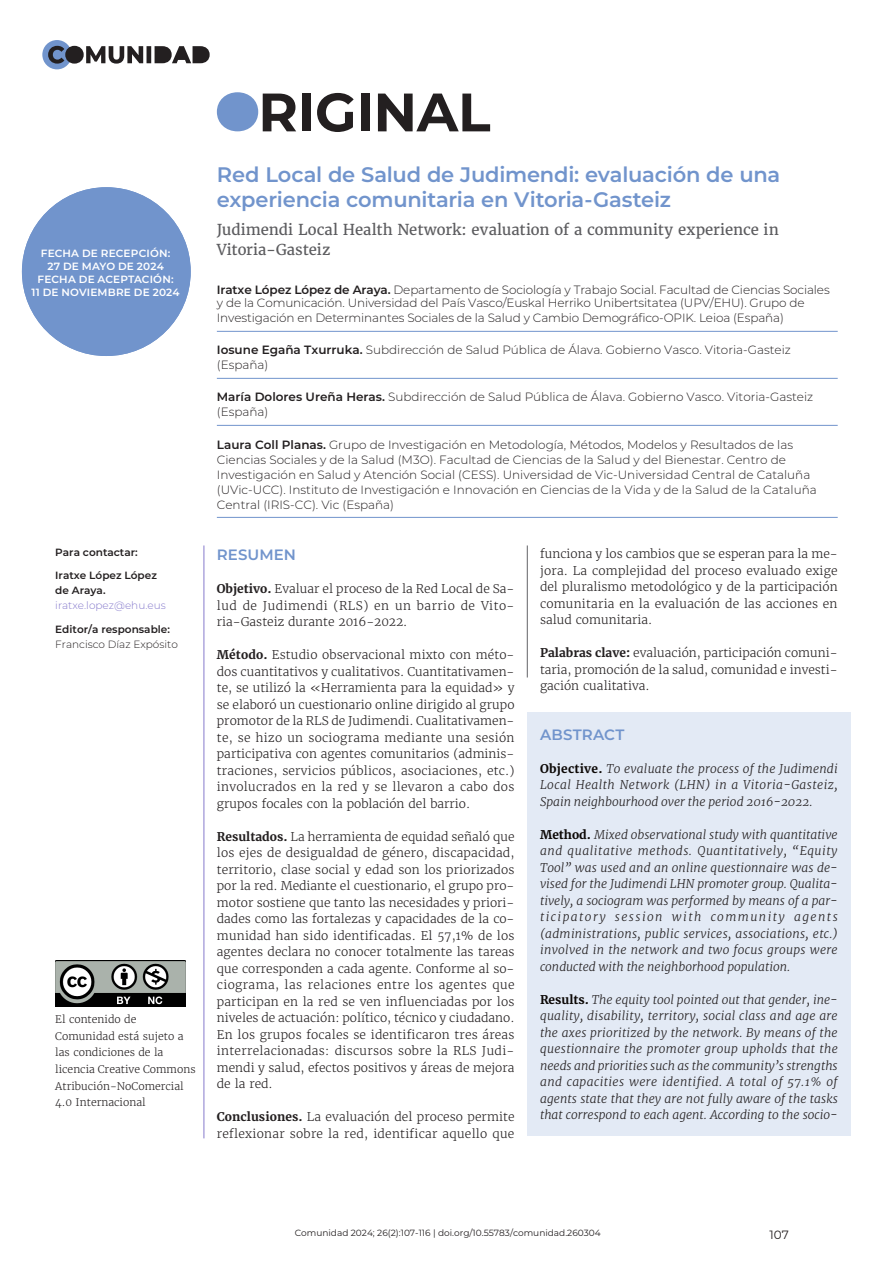
<style>
.page{position:relative;width:893px;height:1263px;background:#fff}
.page>*{position:absolute;margin:0;border:0;box-sizing:border-box;transform-origin:0 0}
.K{font:700 54px "Montserrat";letter-spacing:-.005em;color:#231f20}
.T{font:600 21px/25.5px "Montserrat";letter-spacing:-.01em;color:#7194cc}
.T-ingles{font:15px/19.5px "Merriweather";letter-spacing:-.005em;color:#5c5c5f}
.resumen-ing-T{font:600 15px "Montserrat";letter-spacing:.01em;color:#7194cc}
.L{font:600 15px "Montserrat";letter-spacing:.005em;color:#7194cc}
.RESUMEN_ANIDADO{font:300 12px/16.5px "Merriweather";letter-spacing:.005em;color:#231f20;text-align:justify}
.resumen-ing{font:italic 300 12px/16.5px "Merriweather";color:#231f20;text-align:justify}
.autor{font:300 12px/15px "Montserrat";color:#231f20}
.RESUMEN_ANIDADO_PALABRAS_CLAVE{font:300 12px/16.5px "Merriweather";color:#231f20;text-align:justify}
.folio-numero{font:12px "Montserrat";color:#231f20}
.creative-commons{font:300 10.5px/16.5px "Merriweather";color:#231f20}
.fechas{font:600 10.5px/12.8px "Montserrat";letter-spacing:.02em;color:#fff;text-align:center}
.datos-contacto{font:600 10.5px/15px "Montserrat";color:#231f20}
.datos-contacto-2{font:300 10.5px/15px "Montserrat";color:#231f20}
.folio-doi{font:9px "Montserrat";color:#231f20}
.s1{font-weight:300;color:#867acc}
.s2{font-weight:600}
.s3{font-weight:700}
.s4{font-weight:700;font-style:normal;color:#0c0806}
</style>
<div class="page">
<div style="left:42px;top:40px;width:30px;height:29px;background:#7194cc;border-radius:50%"></div>
<svg style="left:48px;top:46px;width:162px;height:18px"></svg>
<img style="left:55px;top:961px;width:131px;height:46px">
<div style="left:217px;top:92px;width:41px;height:39px;background:#7194cc;border-radius:50%"></div>
<hr style="left:204px;top:545px;width:1px;height:593px;background:#867acc">
<div style="left:22px;top:187px;width:169px;height:169px;background:#7194cc;border-radius:50%"></div>
<div style="left:527px;top:712px;width:323px;height:44px;background:#e3eaf5"></div>
<div style="left:527px;top:748px;width:323px;height:74px;background:#e3eaf5"></div>
<div style="left:527px;top:814px;width:323px;height:173px;background:#e3eaf5"></div>
<div style="left:527px;top:979px;width:323px;height:156px;background:#e3eaf5"></div>
<hr style="left:217px;top:331px;width:621px;height:1px;background:#7194cc">
<hr style="left:217px;top:378px;width:621px;height:1px;background:#7194cc">
<hr style="left:217px;top:425px;width:621px;height:1px;background:#7194cc">
<hr style="left:217px;top:517px;width:621px;height:1px;background:#7194cc">
<hr style="left:527px;top:545px;width:1px;height:132px;background:#636366">
<p class="fechas" style="left:41px;top:247px;width:131px">FECHA DE RECEPCIÓN:<br>27 DE MAYO DE 2024</p>
<p class="fechas" style="left:32px;top:272px;width:150px">FECHA DE ACEPTACIÓN:<br>11 DE NOVIEMBRE DE 2024</p>
<p class="fechas" style="left:31px;top:260px;width:150px">5 DE SEPTIEMBRE DE 2023</p>
<p class="fechas" style="left:35px;top:285px;width:147px">3 DE NOVIEMBRE DE 2023</p>
<p class="datos-contacto" style="left:55px;top:544px;width:84px">Para contactar:</p>
<p class="datos-contacto" style="left:55px;top:567px;width:112px">Iratxe López López de Araya. <span class="s1">iratxe.lopez@ehu.eus</span></p>
<p class="datos-contacto-2" style="left:55px;top:621px;width:124px"><span class="s2">Editor/a responsable:<br></span>Francisco Díaz Expósito</p>
<p class="creative-commons" style="left:55px;top:1011px;width:142px">El contenido de<br>Comunidad está sujeto a las condiciones de la licencia Creative Commons<br>Atribución-NoComercial<br>4.0 Internacional</p>
<p class="K" style="left:258px;top:73px;width:234px">RIGINAL</p>
<p class="T" style="left:217px;top:161px;width:565px">Red Local de Salud de Judimendi: evaluación de una experiencia comunitaria en Vitoria-Gasteiz</p>
<p class="T-ingles" style="left:217px;top:220px;width:563px">Judimendi Local Health Network: evaluation of a community experience in<br>Vitoria-Gasteiz</p>
<p class="autor" style="left:217px;top:283px;width:614px;line-height:13.5px"><span class="s2">Iratxe López López de Araya.</span> Departamento de Sociología y Trabajo Social. Facultad de Ciencias Sociales y de la Comunicación. Universidad del País Vasco/Euskal Herriko Unibertsitatea (UPV/EHU). Grupo de</p>
<p class="autor" style="left:217px;top:310px;width:569px">Investigación en Determinantes Sociales de la Salud y Cambio Demográfico-OPIK. Leioa (España)</p>
<p class="autor" style="left:217px;top:342px;width:576px"><span class="s2">Iosune Egaña Txurruka.</span> Subdirección de Salud Pública de Álava. Gobierno Vasco. Vitoria-Gasteiz (España)</p>
<p class="autor" style="left:217px;top:389px;width:598px"><span class="s2">María Dolores Ureña Heras.</span> Subdirección de Salud Pública de Álava. Gobierno Vasco. Vitoria-Gasteiz (España)</p>
<p class="autor" style="left:217px;top:436px;width:601px"><span class="s2">Laura Coll Planas.</span> Grupo de Investigación en Metodología, Métodos, Modelos y Resultados de las Ciencias Sociales y de la Salud (M3O). Facultad de Ciencias de la Salud y del Bienestar. Centro de Investigación en Salud y Atención Social (CESS). Universidad de Vic-Universidad Central de Cataluña (UVic-UCC). Instituto de Investigación e Innovación en Ciencias de la Vida y de la Salud de la Cataluña Central (IRIS-CC). Vic (España)</p>
<p class="L" style="left:217px;top:544px;width:81px">RESUMEN</p>
<p class="RESUMEN_ANIDADO" style="left:217px;top:580px;width:299px"><span class="s3">Objetivo.</span> Evaluar el proceso de la Red Local de Sa&shy;lud de Judimendi (RLS) en un barrio de Vito&shy;ria-Gasteiz durante 2016-2022.</p>
<p class="RESUMEN_ANIDADO" style="left:217px;top:646px;width:299px"><span class="s3">Método.</span> Estudio observacional mixto con méto&shy;dos cuantitativos y cualitativos. Cuantitativamen&shy;te, se utilizó la «Herramienta para la equidad» y se elaboró un cuestionario online dirigido al grupo promotor de la RLS de Judimendi. Cualitativamen&shy;te, se hizo un sociograma mediante una sesión participativa con agentes comunitarios (adminis&shy;traciones, servicios públicos, asociaciones, etc.) involucrados en la red y se llevaron a cabo dos grupos focales con la población del barrio.</p>
<p class="RESUMEN_ANIDADO" style="left:217px;top:828px;width:299px"><span class="s3">Resultados.</span> La herramienta de equidad señaló que los ejes de desigualdad de género, discapacidad, territorio, clase social y edad son los priorizados por la red. Mediante el cuestionario, el grupo pro&shy;motor sostiene que tanto las necesidades y priori&shy;dades como las fortalezas y capacidades de la co&shy;munidad han sido identificadas. El 57,1% de los agentes declara no conocer totalmente las tareas que corresponden a cada agente. Conforme al so&shy;ciograma, las relaciones entre los agentes que participan en la red se ven influenciadas por los niveles de actuación: político, técnico y ciudadano.<br>En los grupos focales se identificaron tres áreas interrelacionadas: discursos sobre la RLS Judi&shy;mendi y salud, efectos positivos y áreas de mejora de la red.</p>
<p class="RESUMEN_ANIDADO" style="left:217px;top:1108px;width:299px"><span class="s3">Conclusiones.</span> La evaluación del proceso permite reflexionar sobre la red, identificar aquello que</p>
<p class="RESUMEN_ANIDADO" style="left:540px;top:546px;width:299px">funciona y los cambios que se esperan para la me&shy;jora. La complejidad del proceso evaluado exige del pluralismo metodológico y de la participación comunitaria en la evaluación de las acciones en salud comunitaria.</p>
<p class="RESUMEN_ANIDADO_PALABRAS_CLAVE" style="left:540px;top:645px;width:299px"><span class="s3">Palabras clave:</span> evaluación, participación comuni&shy;taria, promoción de la salud, comunidad e investi&shy;gación cualitativa.</p>
<p class="resumen-ing-T" style="left:540px;top:724px;width:86px">ABSTRACT</p>
<p class="resumen-ing" style="left:540px;top:760px;width:299px"><span class="s4">Objective.</span> To evaluate the process of the Judimendi Local Health Network (LHN) in a Vitoria-Gasteiz, Spain neighbourhood over the period 2016-2022.</p>
<p class="resumen-ing" style="left:540px;top:826px;width:299px"><span class="s4">Method.</span> Mixed observational study with quantitative and qualitative methods. Quantitatively, “Equity Tool” was used and an online questionnaire was de&shy;vised for the Judimendi LHN promoter group. Qualita&shy;tively, a sociogram was performed by means of a par&shy;ticipatory session with community agents (administrations, public services, associations, etc.) involved in the network and two focus groups were conducted with the neighborhood population.</p>
<p class="resumen-ing" style="left:540px;top:991px;width:299px"><span class="s4">Results.</span> The equity tool pointed out that gender, ine&shy;quality, disability, territory, social class and age are the axes prioritized by the network. By means of the questionnaire the promoter group upholds that the needs and priorities such as the community’s strengths and capacities were identified. A total of 57.1% of agents state that they are not fully aware of the tasks that correspond to each agent. According to the socio-</p>
<p class="folio-doi" style="left:295px;top:1226px;width:308px">Comunidad 2024; 26(2):107-116 | doi.org/10.55783/comunidad.260304</p>
<p class="folio-numero" style="left:769px;top:1226px;width:21px">107</p>
</div>
